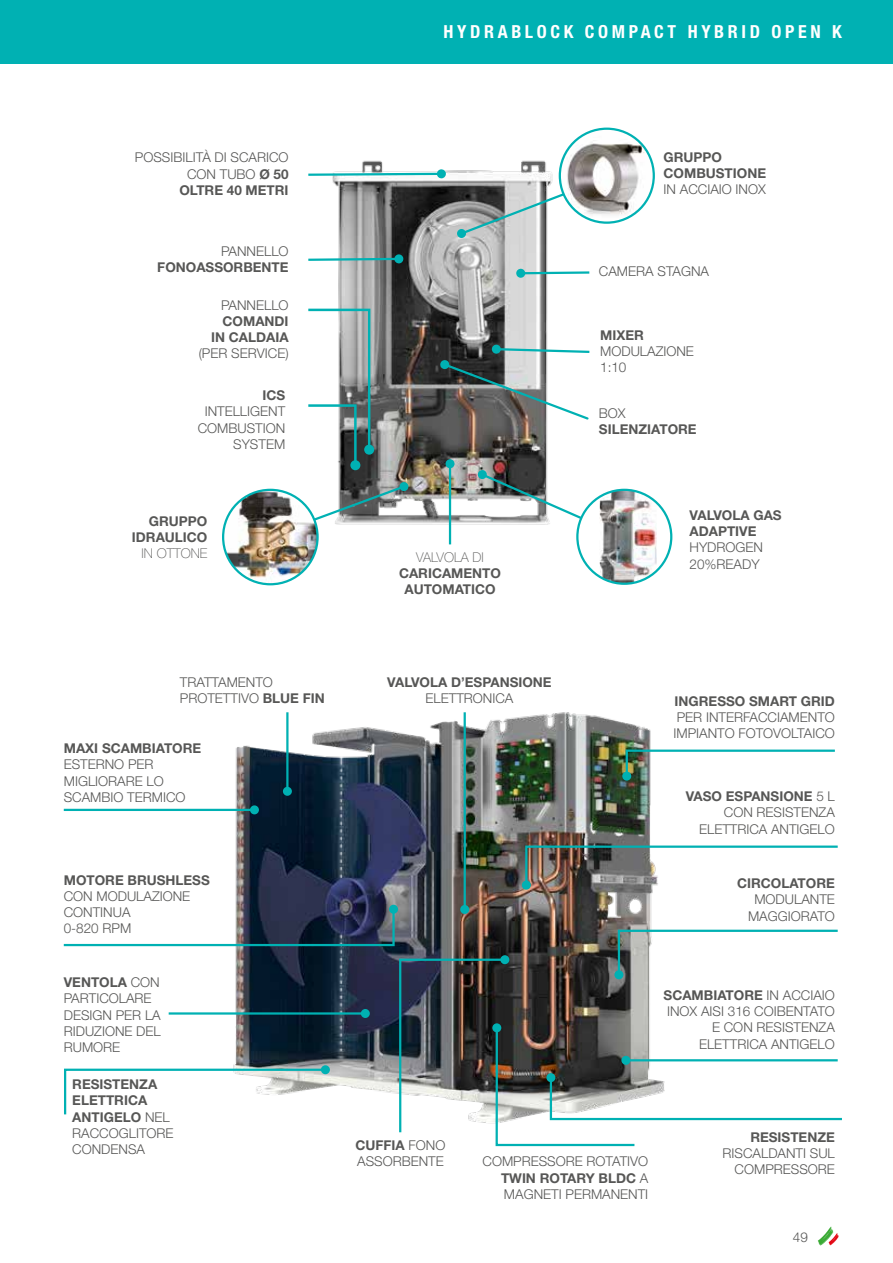
<style>
.page{position:relative;width:893px;height:1263px;background:#fff}
.page>*{position:absolute;margin:0;border:0;box-sizing:border-box;transform-origin:0 0}
.t1{font:700 condensed 18px "Helvetica Neue LT Std";letter-spacing:.2em;color:#fff}
.t2{font:300 13.5px/16.2px "Helvetica Neue LT Std";color:#575756}
.t3{font:700 13.5px/16.2px "Helvetica Neue LT Std";color:#575756}
.t4{font:100 13.5px "Helvetica Neue LT Std";color:#575756}
.s1{font-weight:700}
.s2{font-weight:300}
</style>
<div class="page">
<svg style="left:818px;top:1226px;width:21px;height:19px"></svg>
<div style="left:0;top:0;width:893px;height:64px;background:#00b1b3"></div>
<img style="left:332px;top:160px;width:221px;height:378px">
<svg style="left:459px;top:181px;width:136px;height:55px"></svg>
<div style="left:457px;top:229px;width:9px;height:9px;background:#00b1b3;border-radius:50%"></div>
<svg style="left:477px;top:469px;width:150px;height:69px"></svg>
<hr style="left:449px;top:464px;width:2px;height:80px;background:#00b1b3">
<div style="left:445px;top:459px;width:9px;height:9px;background:#00b1b3;border-radius:50%"></div>
<svg style="left:308px;top:172px;width:130px;height:5px"></svg>
<div style="left:437px;top:169px;width:9px;height:10px;background:#00b1b3;border-radius:50%"></div>
<svg style="left:309px;top:482px;width:100px;height:41px"></svg>
<img style="left:560px;top:129px;width:94px;height:94px;border-radius:47px">
<div style="left:559px;top:128px;width:96px;height:96px;border:2px solid #00b1b3;border-radius:50%"></div>
<img style="left:223px;top:490px;width:95px;height:94px;border-radius:47px">
<div style="left:222px;top:489px;width:97px;height:96px;border:2px solid #00b1b3;border-radius:50%"></div>
<div style="left:577px;top:490px;width:94px;height:94px;background:#fff;border-radius:50%"></div>
<img style="left:600px;top:490px;width:57px;height:85px">
<div style="left:576px;top:489px;width:96px;height:96px;border:2px solid #00b1b3;border-radius:50%"></div>
<svg style="left:308px;top:257px;width:87px;height:5px"></svg>
<svg style="left:394px;top:254px;width:10px;height:10px"></svg>
<div style="left:364px;top:445px;width:10px;height:10px;background:#00b1b3;border-radius:50%"></div>
<svg style="left:308px;top:307px;width:64px;height:161px"></svg>
<div style="left:350px;top:460px;width:10px;height:10px;background:#00b1b3;border-radius:50%"></div>
<svg style="left:440px;top:347px;width:150px;height:74px"></svg>
<svg style="left:491px;top:344px;width:10px;height:10px"></svg>
<svg style="left:524px;top:270px;width:66px;height:6px"></svg>
<div style="left:516px;top:268px;width:9px;height:10px;background:#00b1b3;border-radius:50%"></div>
<img style="left:133px;top:575px;width:521px;height:332px">
<svg style="left:524px;top:844px;width:314px;height:43px"></svg>
<div style="left:522px;top:880px;width:9px;height:9px;background:#00b1b3;border-radius:50%"></div>
<hr style="left:286px;top:712px;width:3px;height:79px;background:#00b1b3">
<div style="left:283px;top:787px;width:9px;height:9px;background:#00b1b3;border-radius:50%"></div>
<hr style="left:64px;top:809px;width:190px;height:2px;background:#00b1b3">
<div style="left:250px;top:805px;width:9px;height:9px;background:#00b1b3;border-radius:50%"></div>
<div style="left:389px;top:905px;width:9px;height:9px;background:#00b1b3;border-radius:50%"></div>
<hr style="left:464px;top:712px;width:2px;height:197px;background:#00b1b3">
<svg style="left:624px;top:748px;width:211px;height:30px"></svg>
<div style="left:622px;top:772px;width:9px;height:9px;background:#00b1b3;border-radius:50%"></div>
<svg style="left:63px;top:907px;width:779px;height:240px"></svg>
<div style="left:321px;top:1065px;width:9px;height:9px;background:#00b1b3;border-radius:50%"></div>
<hr style="left:169px;top:1012px;width:196px;height:2px;background:#00b1b3">
<div style="left:361px;top:1009px;width:9px;height:9px;background:#00b1b3;border-radius:50%"></div>
<h1 class="t1" style="left:444px;top:21px;width:400px">HYDRABLOCK COMPACT HYBRID OPEN K</h1>
<p class="t2" style="left:135px;top:149px;width:155px;text-align:right">POSSIBILITÀ DI SCARICO<br>CON TUBO <span class="s1">Ø 50<br>OLTRE 40 METRI</span></p>
<p class="t2" style="left:221px;top:242px;width:69px">PANNELLO</p>
<p class="t3" style="left:157px;top:259px;width:133px">FONOASSORBENTE</p>
<p class="t2" style="left:221px;top:296px;width:69px">PANNELLO</p>
<p class="t3" style="left:211px;top:313px;width:79px;text-align:right">COMANDI<br>IN CALDAIA</p>
<p class="t2" style="left:199px;top:345px;width:91px">(PER SERVICE)</p>
<p class="t3" style="left:262px;top:387px;width:24px">ICS</p>
<p class="t2" style="left:198px;top:403px;width:89px;text-align:right">INTELLIGENT<br>COMBUSTION<br>SYSTEM</p>
<p class="t3" style="left:132px;top:512px;width:77px;text-align:right">GRUPPO<br>IDRAULICO</p>
<p class="t4" style="left:141px;top:545px;width:67px">IN OTTONE</p>
<p class="t4" style="left:416px;top:549px;width:69px">VALVOLA DI</p>
<p class="t3" style="left:399px;top:565px;width:103px;text-align:center">CARICAMENTO<br>AUTOMATICO</p>
<p class="t3" style="left:664px;top:148px;width:104px">GRUPPO<br>COMBUSTIONE</p>
<p class="t2" style="left:664px;top:181px;width:104px">IN ACCIAIO INOX</p>
<p class="t2" style="left:599px;top:263px;width:112px">CAMERA STAGNA</p>
<p class="t3" style="left:600px;top:327px;width:45px">MIXER</p>
<p class="t2" style="left:600px;top:343px;width:95px">MODULAZIONE<br>1:10</p>
<p class="t2" style="left:599px;top:404px;width:28px">BOX</p>
<p class="t3" style="left:599px;top:421px;width:99px">SILENZIATORE</p>
<p class="t3" style="left:690px;top:507px;width:94px">VALVOLA GAS<br>ADAPTIVE</p>
<p class="t2" style="left:690px;top:539px;width:75px">HYDROGEN<br>20%READY</p>
<p class="t2" style="left:180px;top:673px;width:146px">TRATTAMENTO<br>PROTETTIVO <span class="s1">BLUE FIN</span></p>
<p class="t3" style="left:64px;top:740px;width:139px">MAXI SCAMBIATORE</p>
<p class="t2" style="left:64px;top:756px;width:123px">ESTERNO PER<br>MIGLIORARE LO<br>SCAMBIO TERMICO</p>
<p class="t3" style="left:64px;top:871px;width:148px">MOTORE BRUSHLESS</p>
<p class="t2" style="left:64px;top:888px;width:128px">CON MODULAZIONE<br>CONTINUA<br>0-820 RPM</p>
<p class="t2" style="left:64px;top:974px;width:99px"><span class="s1">VENTOLA</span> CON<br>PARTICOLARE<br>DESIGN PER LA<br>RIDUZIONE DEL<br>RUMORE</p>
<p class="t3" style="left:72px;top:1076px;width:103px">RESISTENZA<br>ELETTRICA<br>ANTIGELO <span class="s2">NEL<br>RACCOGLITORE<br>CONDENSA</span></p>
<p class="t3" style="left:387px;top:673px;width:166px">VALVOLA D’ESPANSIONE</p>
<p class="t2" style="left:426px;top:690px;width:89px">ELETTRONICA</p>
<p class="t3" style="left:675px;top:692px;width:162px">INGRESSO SMART GRID</p>
<p class="t2" style="left:673px;top:709px;width:163px">PER INTERFACCIAMENTO<br>IMPIANTO FOTOVOLTAICO</p>
<p class="t2" style="left:686px;top:788px;width:151px;text-align:right"><span class="s1">VASO ESPANSIONE</span> 5 L<br>CON RESISTENZA<br>ELETTRICA ANTIGELO</p>
<p class="t3" style="left:737px;top:875px;width:99px">CIRCOLATORE</p>
<p class="t2" style="left:748px;top:891px;width:88px;text-align:center">MODULANTE<br>MAGGIORATO</p>
<p class="t2" style="left:664px;top:987px;width:173px;text-align:right"><span class="s1">SCAMBIATORE</span> IN ACCIAIO<br>INOX AISI 316 COIBENTATO<br>E CON RESISTENZA<br>ELETTRICA ANTIGELO</p>
<p class="t2" style="left:356px;top:1137px;width:91px"><span class="s1">CUFFIA</span> FONO<br>ASSORBENTE</p>
<p class="t2" style="left:501px;top:1153px;width:149px;text-align:justify;text-indent:-18px">COMPRESSORE ROTATIVO <span class="s1">TWIN ROTARY BLDC</span> A MAGNETI PERMANENTI</p>
<p class="t3" style="left:750px;top:1129px;width:86px">RESISTENZE</p>
<p class="t2" style="left:723px;top:1145px;width:114px;text-align:right">RISCALDANTI SUL<br>COMPRESSORE</p>
<p class="t2" style="left:793px;top:1228px;width:17px">49</p>
</div>
